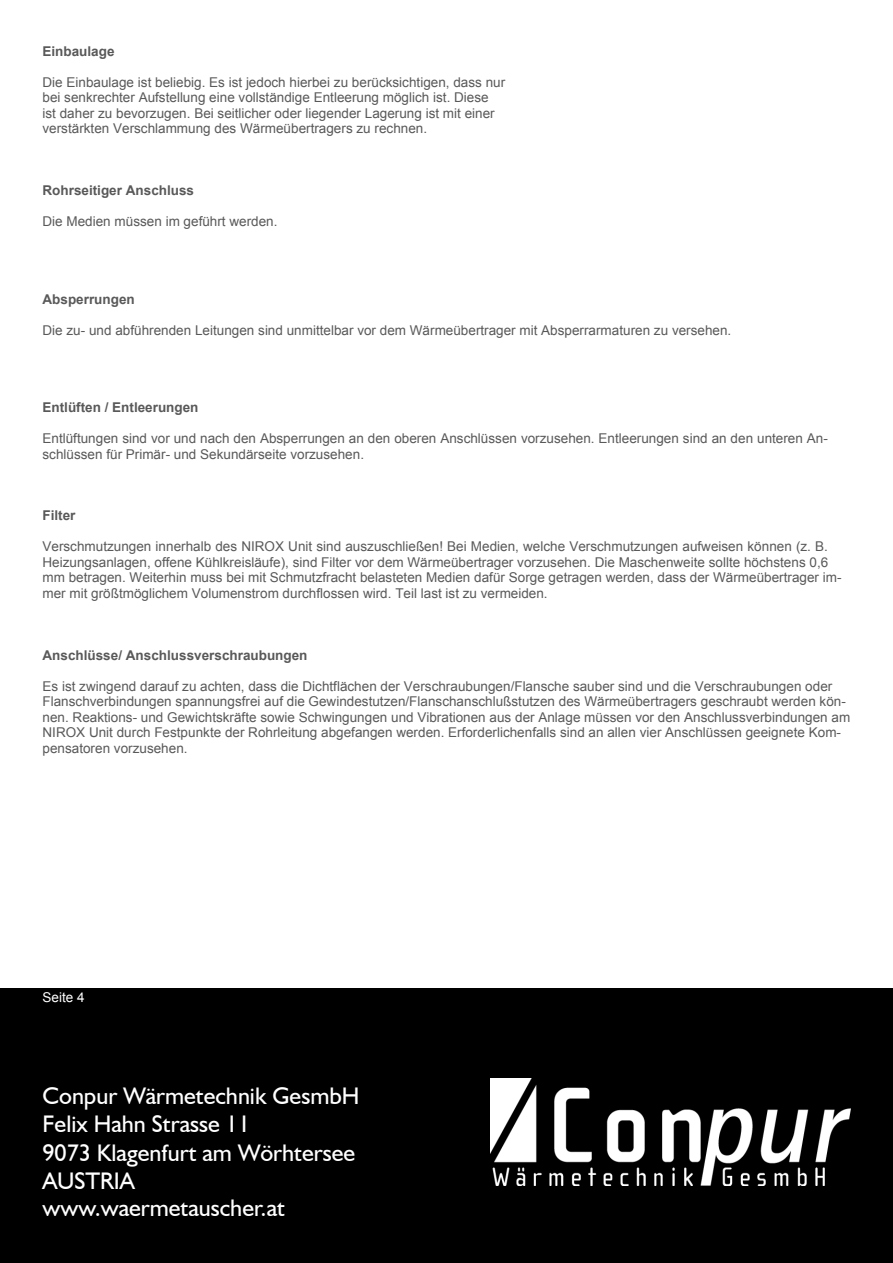
<style>
.page{position:relative;width:893px;height:1263px;background:#fff}
.page>*{position:absolute;margin:0;border:0;box-sizing:border-box;transform-origin:0 0}
.t1{font:24px/28.7px "Humanist 521 BT";color:#fff}
.t2{font:13.5px/15.5px "Arial";color:#595959}
.t3{font:700 13.5px "Arial";color:#595959}
.t4{font:13.5px "Arial";color:#fff}
</style>
<div class="page">
<div style="left:0;top:988px;width:12px;height:275px;background:#000"></div>
<div style="left:12px;top:988px;width:881px;height:275px;background:#000"></div>
<img style="left:490px;top:1078px;width:360px;height:107px">
<p class="t3" style="left:43px;top:46px;width:74px">Einbaulage</p>
<p class="t2" style="left:43px;top:76px;width:464px">Die Einbaulage ist beliebig. Es ist jedoch hierbei zu berücksichtigen, dass nur bei senkrechter Aufstellung eine vollständige Entleerung möglich ist. Diese ist daher zu bevorzugen. Bei seitlicher oder liegender Lagerung ist mit einer verstärkten Verschlammung des Wärmeübertragers zu rechnen.</p>
<p class="t3" style="left:43px;top:186px;width:153px">Rohrseitiger Anschluss</p>
<p class="t2" style="left:43px;top:215px;width:237px">Die Medien müssen im geführt werden.</p>
<p class="t3" style="left:43px;top:294px;width:94px">Absperrungen</p>
<p class="t2" style="left:43px;top:323px;width:690px">Die zu- und abführenden Leitungen sind unmittelbar vor dem Wärmeübertrager mit Absperrarmaturen zu versehen.</p>
<p class="t3" style="left:43px;top:402px;width:158px">Entlüften / Entleerungen</p>
<p class="t2" style="left:43px;top:432px;width:787px">Entlüftungen sind vor und nach den Absperrungen an den oberen Anschlüssen vorzusehen. Entleerungen sind an den unteren An&shy;schlüssen für Primär- und Sekundärseite vorzusehen.</p>
<p class="t3" style="left:43px;top:511px;width:35px">Filter</p>
<p class="t2" style="left:43px;top:540px;width:801px">Verschmutzungen innerhalb des NIROX Unit sind auszuschließen! Bei Medien, welche Verschmutzungen aufweisen können (z. B.<br>Heizungsanlagen, offene Kühlkreisläufe), sind Filter vor dem Wärmeübertrager vorzusehen. Die Maschenweite sollte höchstens 0,6 mm betragen. Weiterhin muss bei mit Schmutzfracht belasteten Medien dafür Sorge getragen werden, dass der Wärmeübertrager im&shy;mer mit größtmöglichem Volumenstrom durchflossen wird. Teil last ist zu vermeiden.</p>
<p class="t3" style="left:43px;top:650px;width:267px">Anschlüsse/ Anschlussverschraubungen</p>
<p class="t2" style="left:43px;top:679px;width:809px">Es ist zwingend darauf zu achten, dass die Dichtflächen der Verschraubungen/Flansche sauber sind und die Verschraubungen oder Flanschverbindungen spannungsfrei auf die Gewindestutzen/Flanschanschlußstutzen des Wärmeübertragers geschraubt werden kön&shy;nen. Reaktions- und Gewichtskräfte sowie Schwingungen und Vibrationen aus der Anlage müssen vor den Anschlussverbindungen am NIROX Unit durch Festpunkte der Rohrleitung abgefangen werden. Erforderlichenfalls sind an allen vier Anschlüssen geeignete Kom&shy;pensatoren vorzusehen.</p>
<p class="t4" style="left:43px;top:992px;width:44px">Seite 4</p>
<h1 class="t1" style="left:43px;top:1083px;width:318px">Conpur Wärmetechnik GesmbH<br>Felix Hahn Strasse 11<br>9073 Klagenfurt am Wörhtersee<br>AUSTRIA</h1>
<h1 class="t1" style="left:43px;top:1195px;width:244px">www.waermetauscher.at</h1>
</div>
